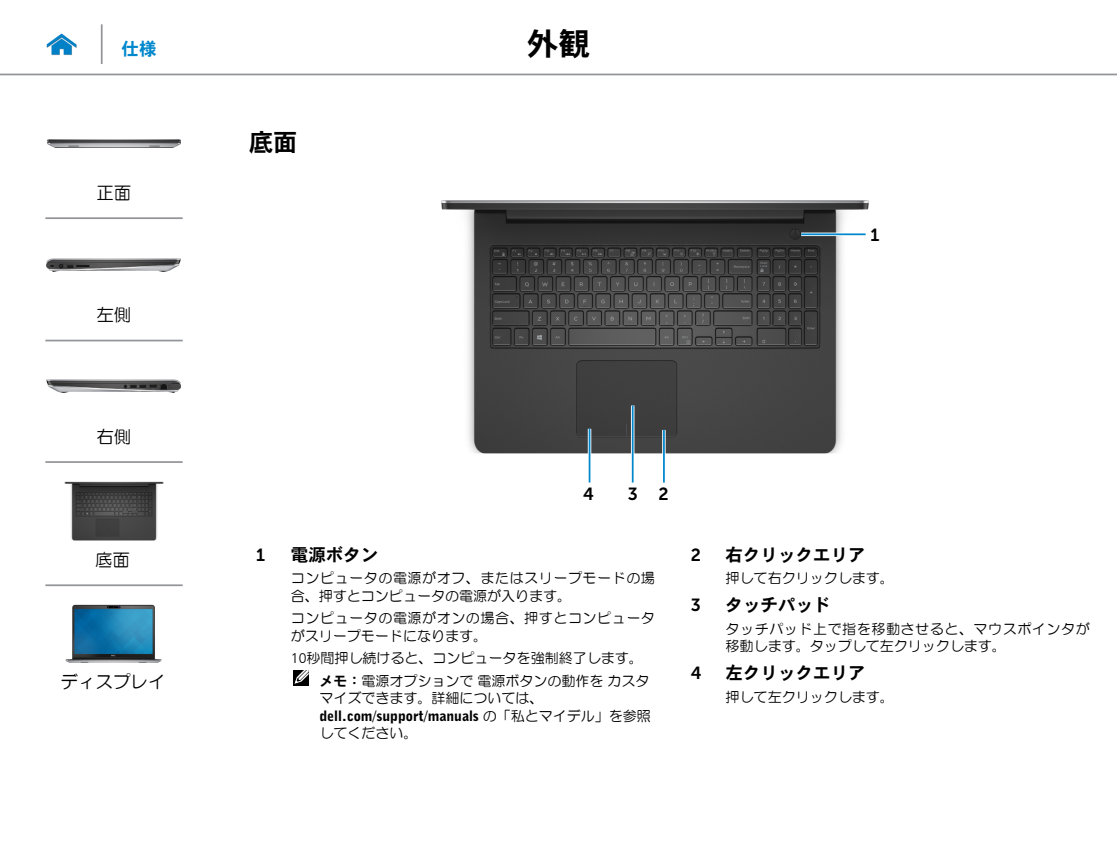
<style>
.page{position:relative;width:1117px;height:844px;background:#fff}
.page>*{position:absolute;margin:0;border:0;box-sizing:border-box;transform-origin:0 0}
.t1{font:31.5px "DFHS Gothic W7 WIN RKSJ H";color:#000}
.Head2{font:24.5px "DFHS Gothic W7 WIN RKSJ H";color:#000}
.Callout_Head{font:17.5px "DFHS Gothic W7 WIN RKSJ H";color:#000}
.t2{font:17.5px "HG Maru Gothic MPRO";color:#000}
.Callout-L{font:17.5px "Museo Sans For Dell 700";color:#000}
.t3{font:17.5px "DFHS Gothic W7 WIN RKSJ H";color:#0087cc}
.Callout_description{font:14px/17.5px "HG Maru Gothic MPRO";letter-spacing:.04em;color:#000}
.Note{font:14px/17.5px "HG Maru Gothic MPRO";color:#000}
.Callout_description-2{font:14px "HG Maru Gothic MPRO";color:#000}
.s1{font-family:"Frutiger 45";font-weight:300}
.s2{font-family:"DFHS Gothic W7 WIN RKSJ H"}
.s3{font-family:"Bell Gothic BT";font-weight:900}
</style>
<div class="page">
<hr style="left:0;top:74px;width:1116px;height:1px;background:#939598">
<img style="left:46px;top:33px;width:31px;height:23px">
<div style="left:292px;top:669px;width:16px;height:16px;background:#000"></div>
<svg style="left:294px;top:669px;width:15px;height:14px"></svg>
<img style="left:441px;top:200px;width:428px;height:254px">
<svg style="left:801px;top:232px;width:64px;height:4px"></svg>
<hr style="left:801px;top:233px;width:64px;height:2px;background:#0087cc">
<svg style="left:630px;top:405px;width:4px;height:77px"></svg>
<hr style="left:631px;top:405px;width:2px;height:77px;background:#0087cc">
<hr style="left:662px;top:430px;width:3px;height:52px;background:#fff">
<hr style="left:663px;top:430px;width:1px;height:52px;background:#0087cc">
<svg style="left:587px;top:428px;width:4px;height:54px"></svg>
<hr style="left:588px;top:428px;width:2px;height:54px;background:#0087cc">
<hr style="left:101px;top:24px;width:2px;height:40px;background:#939598">
<img style="left:47px;top:139px;width:134px;height:9px">
<img style="left:46px;top:258px;width:135px;height:14px">
<img style="left:46px;top:379px;width:135px;height:14px">
<img style="left:64px;top:481px;width:100px;height:59px">
<img style="left:65px;top:604px;width:97px;height:58px">
<hr style="left:45px;top:217px;width:138px;height:2px;background:#939598">
<hr style="left:45px;top:339px;width:138px;height:2px;background:#939598">
<hr style="left:45px;top:461px;width:138px;height:2px;background:#939598">
<hr style="left:45px;top:584px;width:138px;height:2px;background:#939598">
<p class="t3" style="left:122px;top:40px;width:36px">仕様</p>
<h1 class="t1" style="left:527px;top:28px;width:64px">外観</h1>
<p class="t2" style="left:96px;top:183px;width:36px">正面</p>
<p class="t2" style="left:96px;top:306px;width:36px">左側</p>
<p class="Head2" style="left:249px;top:129px;width:50px">底面</p>
<p class="Callout-L" style="left:870px;top:225px;width:10px">1</p>
<p class="t2" style="left:96px;top:428px;width:36px">右側</p>
<p class="t2" style="left:95px;top:550px;width:37px">底面</p>
<p class="t2" style="left:60px;top:673px;width:106px">ディスプレイ</p>
<p class="Callout-L" style="left:583px;top:484px;width:12px">4</p>
<p class="Callout-L" style="left:627px;top:484px;width:12px">3</p>
<p class="Callout-L" style="left:658px;top:484px;width:12px">2</p>
<p class="Callout-L" style="left:256px;top:544px;width:10px">1</p>
<p class="Callout_Head" style="left:291px;top:545px;width:89px">電源ボタン</p>
<p class="Callout_description" style="left:291px;top:569px;width:365px">コンピュータの電源がオフ、またはスリープモードの場合、押すとコンピュータの電源が入ります。</p>
<p class="Callout_description" style="left:291px;top:609px;width:365px">コンピュータの電源がオンの場合、押すとコンピュータがスリープモードになります。</p>
<p class="Callout_description-2" style="left:291px;top:651px;width:353px"><span class="s1">10</span>秒間押し続けると、コンピュータを強制終了します。</p>
<p class="Note" style="left:319px;top:671px;width:333px"><span class="s2">メモ：</span>電源オプションで電源ボタンの動作をカスタマイズできます。詳細については、<span class="s3">dell.com/support/manuals</span> の「私とマイデル」を参照してください。</p>
<p class="Callout-L" style="left:690px;top:544px;width:12px">2</p>
<p class="Callout_Head" style="left:725px;top:545px;width:141px">右クリックエリア</p>
<p class="Callout_description-2" style="left:725px;top:571px;width:169px">押して右クリックします。</p>
<p class="Callout-L" style="left:690px;top:595px;width:12px">3</p>
<p class="Callout_Head" style="left:725px;top:596px;width:106px">タッチパッド</p>
<p class="Callout_description" style="left:725px;top:619px;width:365px">タッチパッド上で指を移動させると、マウスポインタが移動します。タップして左クリックします。</p>
<p class="Callout-L" style="left:690px;top:663px;width:12px">4</p>
<p class="Callout_Head" style="left:725px;top:664px;width:141px">左クリックエリア</p>
<p class="Callout_description-2" style="left:725px;top:689px;width:169px">押して左クリックします。</p>
</div>
